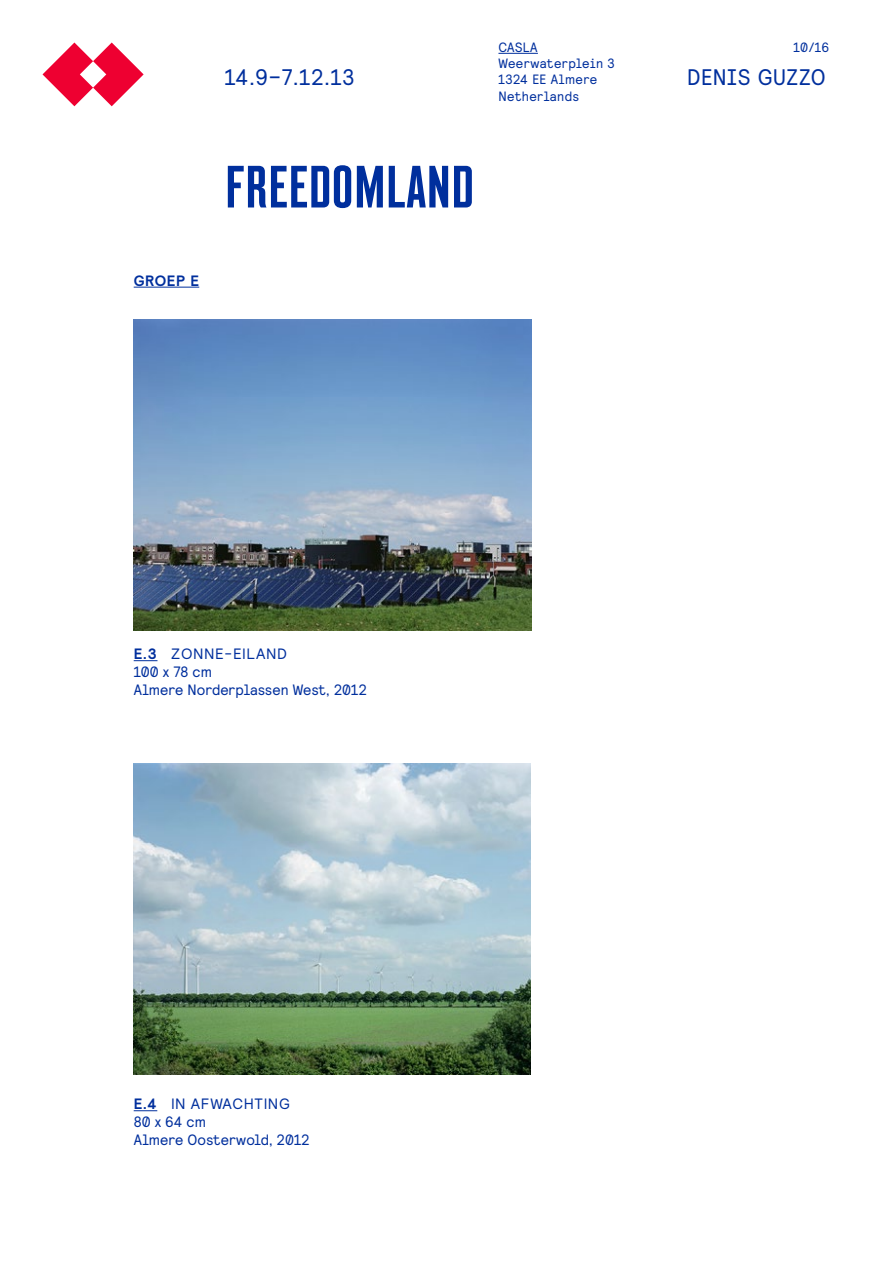
<style>
.page{position:relative;width:893px;height:1263px;background:#fff}
.page>*{position:absolute;margin:0;border:0;box-sizing:border-box;transform-origin:0 0}
.t1{font:condensed 59.55px "Montefiore";letter-spacing:.015em;color:#002f9d}
.t2{font:22.5px "Relative Faux";letter-spacing:.03em;color:#002f9d}
.t3{font:15px/18px "Relative Faux";color:#002f9d}
.t4{font:15px "Relative";color:#002f9d}
.t5{font:700 15px "Relative";color:#002f9d}
.t6{font:13.5px/16.2px "Relative Faux";letter-spacing:.025em;color:#002f9d}
.s1{font-weight:700}
</style>
<div class="page">
<img style="left:134px;top:319px;width:397px;height:312px">
<hr style="left:134px;top:287px;width:65px;height:1px;background:#002f9d">
<svg style="left:134px;top:660px;width:23px;height:1px"></svg>
<svg style="left:134px;top:1110px;width:23px;height:1px"></svg>
<hr style="left:498px;top:53px;width:40px;height:1px;background:#002f9d">
<svg style="left:43px;top:43px;width:101px;height:63px"></svg>
<img style="left:134px;top:763px;width:396px;height:312px">
<p class="t6" style="left:498px;top:39px;width:118px">casla<br>Weerwaterplein 3<br>1324 EE Almere<br>Netherlands</p>
<p class="t6" style="left:793px;top:39px;width:37px">10/16</p>
<h2 class="t2" style="left:225px;top:63px;width:131px">14.9–7.12.13</h2>
<h2 class="t2" style="left:687px;top:63px;width:140px">DENIS GUZZO</h2>
<p class="t5" style="left:134px;top:271px;width:65px">GROEP E</p>
<h1 class="t1" style="left:225px;top:152px;width:250px">FREEDOMLAND</h1>
<p class="t4" style="left:134px;top:644px;width:59px"><span class="s1">E.3</span> ZONNE</p>
<p class="t4" style="left:225px;top:644px;width:19px">-EILAND</p>
<p class="t3" style="left:134px;top:662px;width:235px">100 x 78 cm<br>Almere Norderplassen West, 2012</p>
<p class="t4" style="left:134px;top:1094px;width:69px"><span class="s1">E.4</span> IN AFWACHTING</p>
<p class="t3" style="left:134px;top:1112px;width:177px">80 x 64 cm<br>Almere Oosterwold, 2012</p>
</div>
